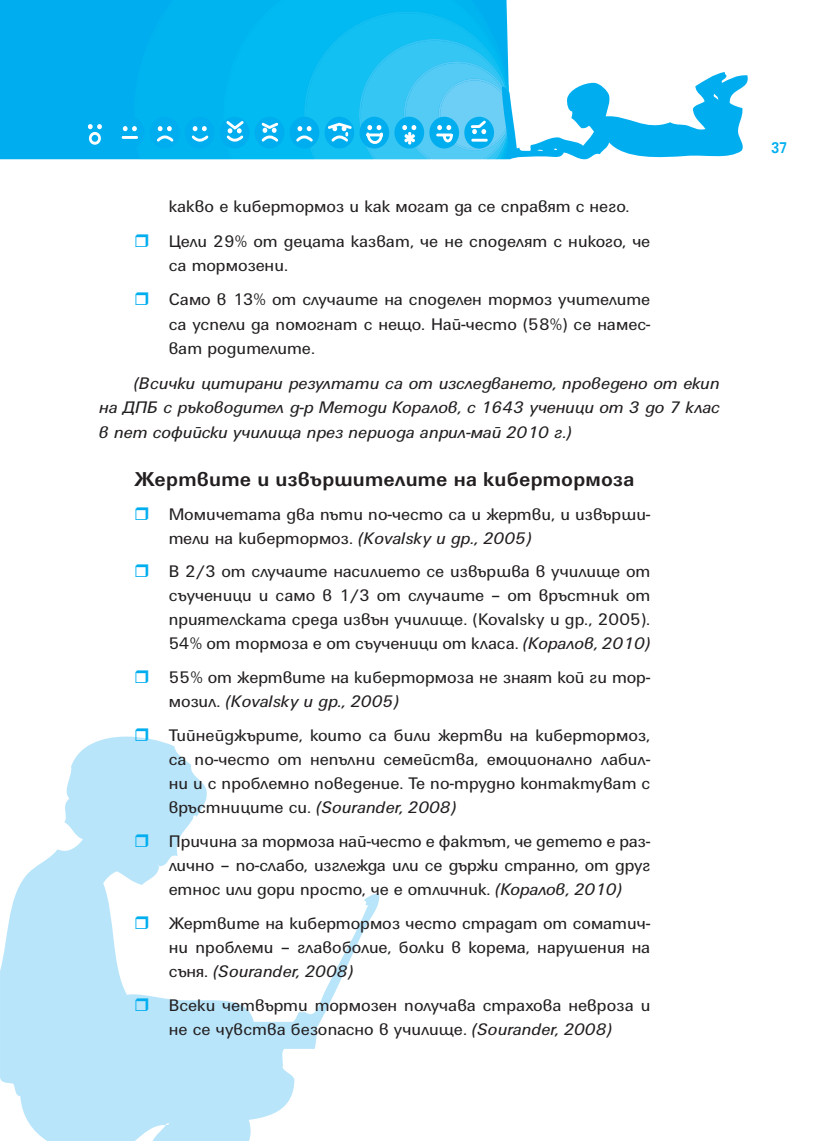
<style>
.page{position:relative;width:819px;height:1141px;background:#fff}
.page>*{position:absolute;margin:0;border:0;box-sizing:border-box;transform-origin:0 0}
.t1{font:700 21px "Universum Bg";letter-spacing:.01em;color:#231f20}
.t2{font:17.5px/24px "Universum Bg";color:#231f20}
.t3{font:italic 17.5px/24.5px "Universum Bg";color:#231f20;text-align:justify}
.t4{font:700 condensed 17.5px "Universum Bg";color:#00aeef}
.s1{font-style:italic}
</style>
<div class="page">
<div style="left:0;top:0;width:134px;height:159px;background:#00aeef"></div>
<div style="left:134px;top:0;width:373px;height:159px;background:#00b4ef"></div>
<svg style="left:223px;top:0;width:283px;height:159px;background:#00b7f0"></svg>
<svg style="left:0;top:737px;width:380px;height:404px"></svg>
<div style="left:115px;top:117px;width:30px;height:31px;background:#00aeef;border-radius:50%"></div>
<svg style="left:123px;top:126px;width:14px;height:5px"></svg>
<hr style="left:123px;top:136px;width:14px;height:3px;background:#fff">
<div style="left:150px;top:117px;width:30px;height:31px;background:#00aeef;border-radius:50%"></div>
<svg style="left:157px;top:126px;width:17px;height:16px"></svg>
<div style="left:185px;top:117px;width:29px;height:31px;background:#00aeef;border-radius:50%"></div>
<svg style="left:191px;top:126px;width:18px;height:16px"></svg>
<div style="left:220px;top:117px;width:29px;height:31px;background:#00aeef;border-radius:50%"></div>
<svg style="left:224px;top:12px;width:524px;height:148px"></svg>
<div style="left:80px;top:117px;width:30px;height:31px;background:#00aeef;border-radius:50%"></div>
<svg style="left:88px;top:124px;width:14px;height:5px"></svg>
<div style="left:89px;top:132px;width:12px;height:13px;border:3px solid #fff;border-radius:50%"></div>
<svg style="left:135px;top:737px;width:13px;height:4px"></svg>
<svg style="left:135px;top:834px;width:13px;height:13px"></svg>
<svg style="left:135px;top:916px;width:13px;height:13px"></svg>
<svg style="left:135px;top:998px;width:13px;height:13px"></svg>
<p class="t2" style="left:169px;top:189px;width:483px;line-height:34.5px">какво е кибертормоз и как могат да се справят с него.<br>Цели 29% от децата казват, че не споделят с никого, че</p>
<p class="t2" style="left:169px;top:248px;width:483px;line-height:34.5px">са тормозени.<br>Само в 13% от случаите на споделен тормоз учителите</p>
<p class="t2" style="left:169px;top:312px;width:483px;line-height:24.5px">са успели да помогнат с нещо. Най-често (58%) се намес&shy;ват родителите.</p>
<p class="t3" style="left:99px;top:371px;width:622px;text-indent:35px">(Всички цитирани резултати са от изследването, проведено от екип на ДПБ с ръководител д-р Методи Коралов, с 1643 ученици от 3 до 7 клас в пет софийски училища през периода април-май 2010 г.)</p>
<p class="t1" style="left:134px;top:468px;width:502px">Жертвите и извършителите на кибертормоза</p>
<p class="t2" style="left:169px;top:502px;width:483px">Момичетата два пъти по-често са и жертви, и извърши&shy;тели на кибертормоз. <span class="s1">(Kovalsky и др., 2005)</span></p>
<p class="t2" style="left:169px;top:560px;width:483px;text-align:justify">В 2/3 от случаите насилието се извършва в училище от съученици и само в 1/3 от случаите – от връстник от приятелската среда извън училище. (Kovalsky и др., 2005).<br>54% от тормоза е от съученици от класа. <span class="s1">(Коралов, 2010)</span></p>
<p class="t2" style="left:169px;top:666px;width:483px">55% от жертвите на кибертормоза не знаят кой ги тор&shy;мозил. <span class="s1">(Kovalsky и др., 2005)</span></p>
<p class="t2" style="left:169px;top:724px;width:483px;text-align:justify">Тийнейджърите, които са били жертви на кибертормоз, са по-често от непълни семейства, емоционално лабил&shy;ни и с проблемно поведение. Те по-трудно контактуват с връстниците си. <span class="s1">(Sourander, 2008)</span></p>
<p class="t2" style="left:169px;top:829px;width:483px;text-align:justify">Причина за тормоза най-често е фактът, че детето е раз&shy;лично – по-слабо, изглежда или се държи странно, от друг етнос или дори просто, че е отличник. <span class="s1">(Коралов, 2010)</span></p>
<p class="t2" style="left:169px;top:911px;width:483px;text-align:justify">Жертвите на кибертормоз често страдат от соматич&shy;ни проблеми – главоболие, болки в корема, нарушения на съня. <span class="s1">(Sourander, 2008)</span></p>
<p class="t2" style="left:169px;top:993px;width:483px;line-height:24.5px">Всеки четвърти тормозен получава страхова невроза и не се чувства безопасно в училище. <span class="s1">(Sourander, 2008)</span></p>
<p class="t4" style="left:771px;top:138px;width:17px">37</p>
</div>
